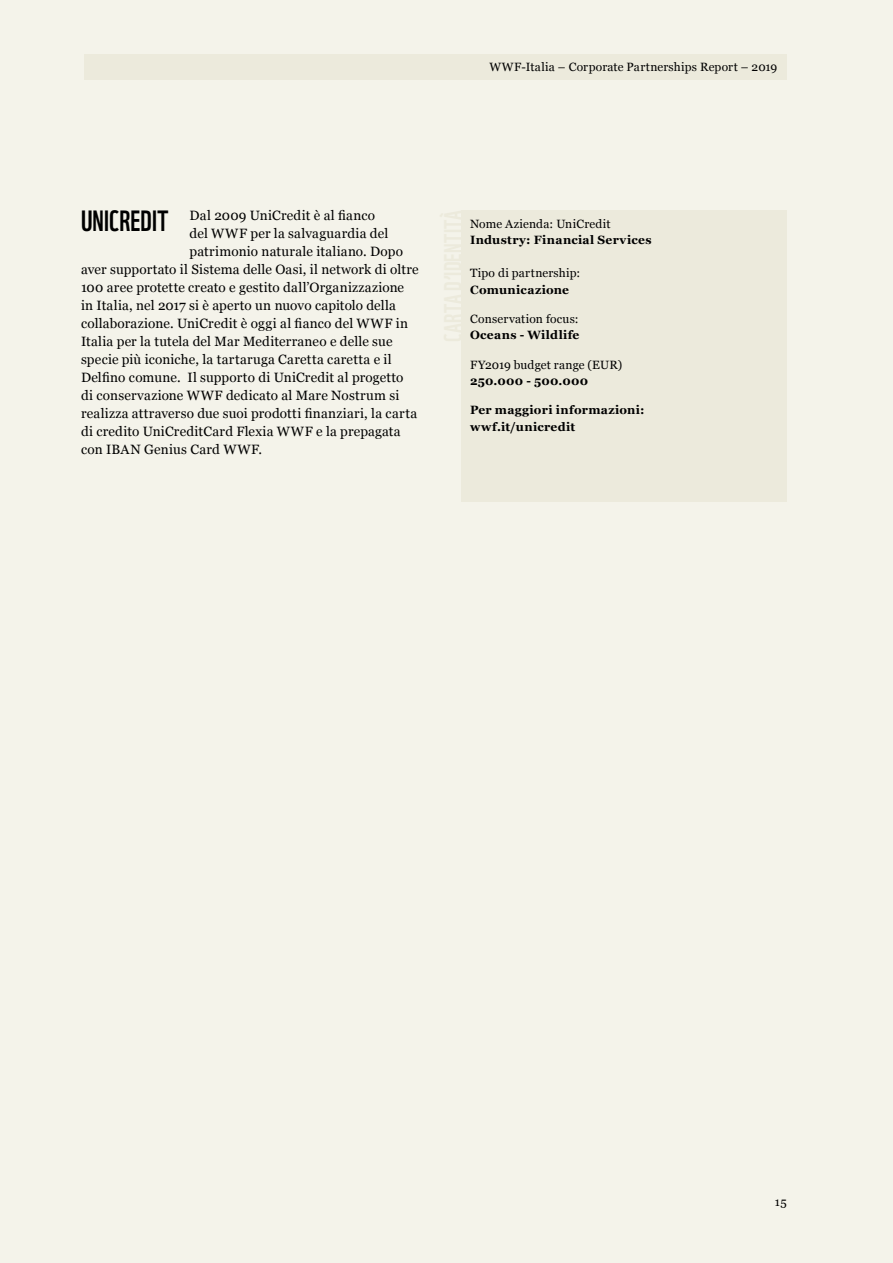
<style>
.page{position:relative;width:893px;height:1263px;background:#f4f3ea}
.page>*{position:absolute;margin:0;border:0;box-sizing:border-box;transform-origin:0 0}
.t1{font:28.5px "WWF";letter-spacing:.005em;color:#000}
.t2{font:13.5px "Georgia";letter-spacing:.015em;color:#000}
.t3{font:12px "Georgia";letter-spacing:.02em;color:#000}
.t4{font:700 12px/16.5px "Georgia";letter-spacing:.025em;color:#000}
</style>
<div class="page">
<div style="left:84px;top:54px;width:703px;height:26px;background:#eceadc"></div>
<div style="left:462px;top:210px;width:325px;height:292px;background:#eceadc"></div>
<p class="t3" style="left:489px;top:58px;width:290px">WWF-Italia – Corporate Partnerships Report – 2019</p>
<h1 class="t1" style="left:81px;top:198px;width:89px">UNICREDIT</h1>
<p class="t2" style="left:190px;top:206px;width:187px">Dal 2009 UniCredit è al fianco</p>
<p class="t2" style="left:190px;top:224px;width:200px">del WWF per la salvaguardia del</p>
<p class="t2" style="left:190px;top:242px;width:215px">patrimonio naturale italiano. Dopo</p>
<p class="t2" style="left:81px;top:260px;width:339px">aver supportato il Sistema delle Oasi, il network di oltre</p>
<p class="t2" style="left:81px;top:278px;width:325px">100 aree protette creato e gestito dall’Organizzazione</p>
<p class="t2" style="left:81px;top:296px;width:316px">in Italia, nel 2017 si è aperto un nuovo capitolo della</p>
<p class="t2" style="left:81px;top:314px;width:329px">collaborazione. UniCredit è oggi al fianco del WWF in</p>
<p class="t2" style="left:81px;top:332px;width:313px">Italia per la tutela del Mar Mediterraneo e delle sue</p>
<p class="t2" style="left:81px;top:350px;width:312px">specie più iconiche, la tartaruga Caretta caretta e il</p>
<p class="t2" style="left:81px;top:368px;width:324px">Delfino comune. Il supporto di UniCredit al progetto</p>
<p class="t2" style="left:81px;top:386px;width:320px">di conservazione WWF dedicato al Mare Nostrum si</p>
<p class="t2" style="left:81px;top:404px;width:338px">realizza attraverso due suoi prodotti finanziari, la carta</p>
<p class="t2" style="left:81px;top:422px;width:321px">di credito UniCreditCard Flexia WWF e la prepagata</p>
<p class="t2" style="left:81px;top:440px;width:183px">con IBAN Genius Card WWF.</p>
<p class="t3" style="left:470px;top:215px;width:142px">Nome Azienda: UniCredit</p>
<p class="t4" style="left:470px;top:231px;width:183px">Industry: Financial Services</p>
<p class="t3" style="left:470px;top:264px;width:112px">Tipo di partnership:</p>
<p class="t4" style="left:470px;top:281px;width:100px">Comunicazione</p>
<p class="t3" style="left:470px;top:310px;width:110px">Conservation focus:</p>
<p class="t4" style="left:470px;top:326px;width:111px">Oceans - Wildlife</p>
<p class="t3" style="left:470px;top:356px;width:154px">FY2019 budget range (EUR)</p>
<p class="t4" style="left:470px;top:372px;width:120px">250.000 - 500.000</p>
<p class="t4" style="left:470px;top:401px;width:176px">Per maggiori informazioni: wwf.it/unicredit</p>
<p class="t3" style="left:775px;top:1193px;width:13px">15</p>
</div>
